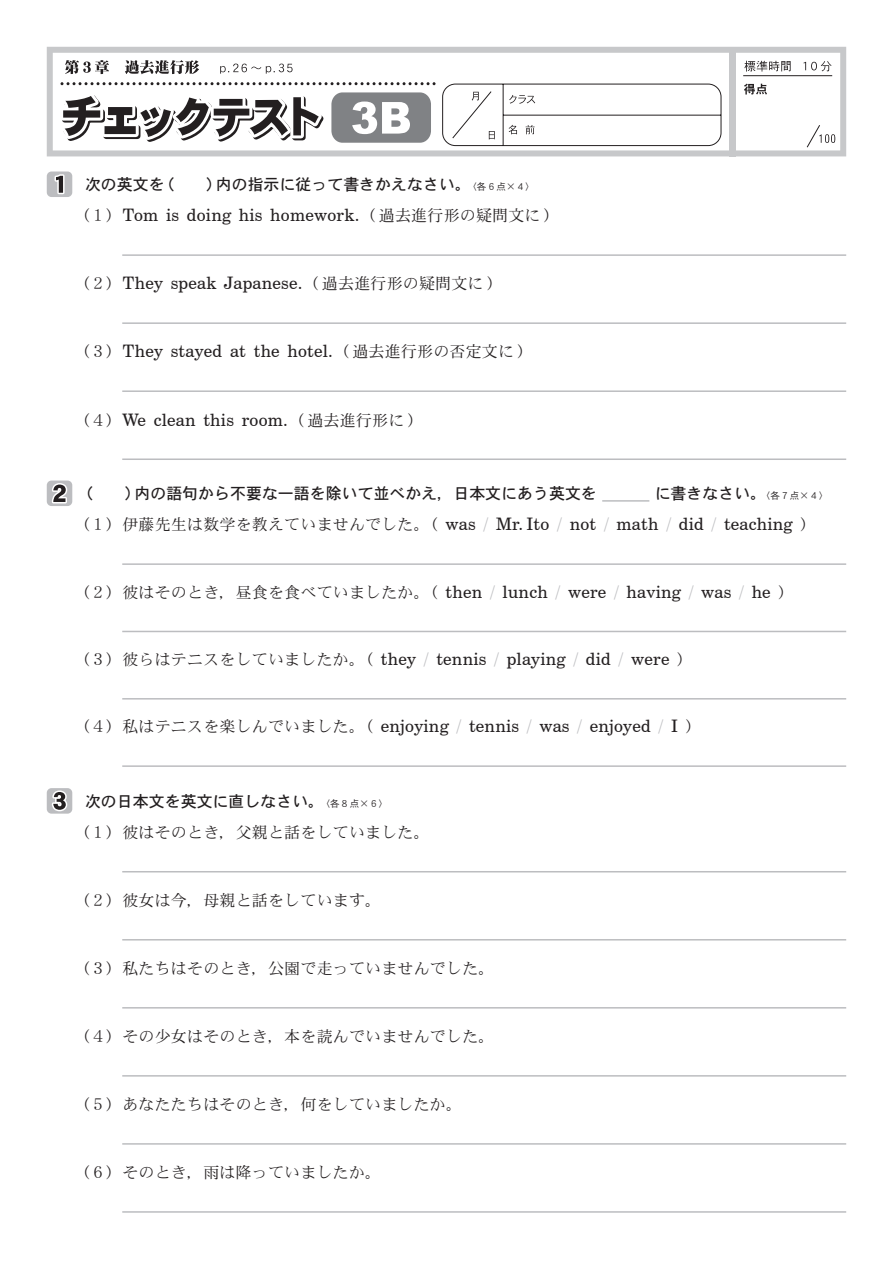
<style>
.page{position:relative;width:893px;height:1263px;background:#fff}
.page>*{position:absolute;margin:0;border:0;box-sizing:border-box;transform-origin:0 0}
.t1{font:17.25px "Century Schoolbook BT";letter-spacing:.015em;color:#231f20}
.t2{font:15.9px "DFHS Mincho Std W3";letter-spacing:.015em;color:#231f20}
.t3{font:15.9px "DFHS Gothic Std W5";color:#231f20}
.t4{font:9.6px "DFHS Gothic Std W3";color:#231f20}
.s1{font-family:"DFHS Gothic Std W3";font-size:9.6px}
.s2{font-family:"DFHS Mincho Std W3";font-size:15.9px}
.s3{color:#bcbdc0}
.s4{font-family:"Century Schoolbook BT";font-size:17.25px}
.s5{font-family:"Century Schoolbook BT";font-size:17.25px;color:#bcbdc0}
</style>
<div class="page">
<svg style="left:47px;top:47px;width:799px;height:109px"></svg>
<svg style="left:744px;top:84px;width:23px;height:11px"></svg>
<svg style="left:744px;top:61px;width:47px;height:11px"></svg>
<svg style="left:804px;top:61px;width:27px;height:10px"></svg>
<svg style="left:806px;top:124px;width:29px;height:24px"></svg>
<div style="left:729px;top:47px;width:6px;height:109px;background:#c7c8ca"></div>
<hr style="left:743px;top:75px;width:89px;height:1px;background:#231f20">
<svg style="left:442px;top:83px;width:280px;height:63px"></svg>
<svg style="left:50px;top:82px;width:386px;height:66px"></svg>
<svg style="left:220px;top:64px;width:73px;height:10px"></svg>
<svg style="left:65px;top:60px;width:44px;height:14px"></svg>
<svg style="left:125px;top:60px;width:74px;height:14px"></svg>
<hr style="left:122px;top:871px;width:724px;height:1px;background:#bcbdc0">
<hr style="left:122px;top:939px;width:724px;height:1px;background:#bcbdc0">
<hr style="left:122px;top:1007px;width:724px;height:1px;background:#bcbdc0">
<hr style="left:122px;top:1075px;width:724px;height:1px;background:#bcbdc0">
<hr style="left:122px;top:1143px;width:724px;height:2px;background:#bcbdc0">
<hr style="left:122px;top:1211px;width:724px;height:2px;background:#bcbdc0">
<hr style="left:122px;top:254px;width:724px;height:2px;background:#bcbdc0">
<hr style="left:122px;top:322px;width:724px;height:2px;background:#bcbdc0">
<hr style="left:122px;top:390px;width:724px;height:2px;background:#bcbdc0">
<hr style="left:122px;top:458px;width:724px;height:2px;background:#bcbdc0">
<hr style="left:122px;top:563px;width:724px;height:2px;background:#bcbdc0">
<hr style="left:122px;top:631px;width:724px;height:1px;background:#bcbdc0">
<hr style="left:122px;top:698px;width:724px;height:1px;background:#bcbdc0">
<hr style="left:122px;top:765px;width:724px;height:2px;background:#bcbdc0">
<div style="left:47px;top:788px;width:25px;height:26px;background:#bcbdc0;border-radius:5px"></div>
<svg style="left:50px;top:788px;width:19px;height:24px"></svg>
<div style="left:47px;top:480px;width:25px;height:26px;background:#bcbdc0;border-radius:5px"></div>
<svg style="left:51px;top:483px;width:17px;height:21px"></svg>
<hr style="left:602px;top:500px;width:47px;height:2px;background:#bcbdc0">
<div style="left:47px;top:171px;width:25px;height:26px;background:#bcbdc0;border-radius:5px"></div>
<svg style="left:54px;top:174px;width:11px;height:21px"></svg>
<p class="t3" style="left:85px;top:176px;width:452px">次の英文を（　　）内の指示に従って書きかえなさい。<span class="s1">〈各６点×４〉</span></p>
<p class="t1" style="left:74px;top:205px;width:487px"><span class="s2">（１）</span>Tom is doing his homework.<span class="s2">（過去進行形の疑問文に）</span></p>
<p class="t1" style="left:74px;top:273px;width:431px"><span class="s2">（２）</span>They speak Japanese.<span class="s2">（過去進行形の疑問文に）</span></p>
<p class="t1" style="left:74px;top:341px;width:461px"><span class="s2">（３）</span>They stayed at the hotel.<span class="s2">（過去進行形の否定文に）</span></p>
<p class="t1" style="left:74px;top:409px;width:351px"><span class="s2">（４）</span>We clean this room.<span class="s2">（過去進行形に）</span></p>
<p class="t3" style="left:77px;top:485px;width:521px">（　　）内の語句から不要な一語を除いて並べかえ，日本文にあう英文を</p>
<p class="t3" style="left:655px;top:485px;width:175px">に書きなさい。<span class="s1">〈各７点×４〉</span></p>
<p class="t1" style="left:74px;top:514px;width:744px"><span class="s2">（１）伊藤先生は数学を教えていませんでした。（</span> was <span class="s3">/</span> Mr. Ito <span class="s3">/</span> not <span class="s3">/</span> math <span class="s3">/</span> did <span class="s3">/</span> teaching <span class="s2">）</span></p>
<p class="t2" style="left:74px;top:583px;width:722px">（２）彼はそのとき，昼食を食べていましたか。（ <span class="s4">then</span> <span class="s5">/</span> <span class="s4">lunch</span> <span class="s5">/</span> <span class="s4">were</span> <span class="s5">/</span> <span class="s4">having</span> <span class="s5">/</span> <span class="s4">was</span> <span class="s5">/</span> <span class="s4">he</span> ）</p>
<p class="t1" style="left:74px;top:648px;width:621px"><span class="s2">（３）彼らはテニスをしていましたか。（</span> they <span class="s3">/</span> tennis <span class="s3">/</span> playing <span class="s3">/</span> did <span class="s3">/</span> were <span class="s2">）</span></p>
<p class="t1" style="left:74px;top:716px;width:629px"><span class="s2">（４）私はテニスを楽しんでいました。（</span> enjoying <span class="s3">/</span> tennis <span class="s3">/</span> was <span class="s3">/</span> enjoyed <span class="s3">/</span> I <span class="s2">）</span></p>
<p class="t3" style="left:85px;top:792px;width:241px">次の日本文を英文に直しなさい。</p>
<p class="t4" style="left:320px;top:798px;width:69px">〈各８点×６〉</p>
<p class="t2" style="left:74px;top:824px;width:357px">（１）彼はそのとき，父親と話をしていました。</p>
<p class="t2" style="left:74px;top:892px;width:309px">（２）彼女は今，母親と話をしています。</p>
<p class="t2" style="left:74px;top:960px;width:422px">（３）私たちはそのとき，公園で走っていませんでした。</p>
<p class="t2" style="left:74px;top:1028px;width:422px">（４）その少女はそのとき，本を読んでいませんでした。</p>
<p class="t2" style="left:74px;top:1096px;width:390px">（５）あなたたちはそのとき，何をしていましたか。</p>
<p class="t2" style="left:74px;top:1164px;width:309px">（６）そのとき，雨は降っていましたか。</p>
</div>
